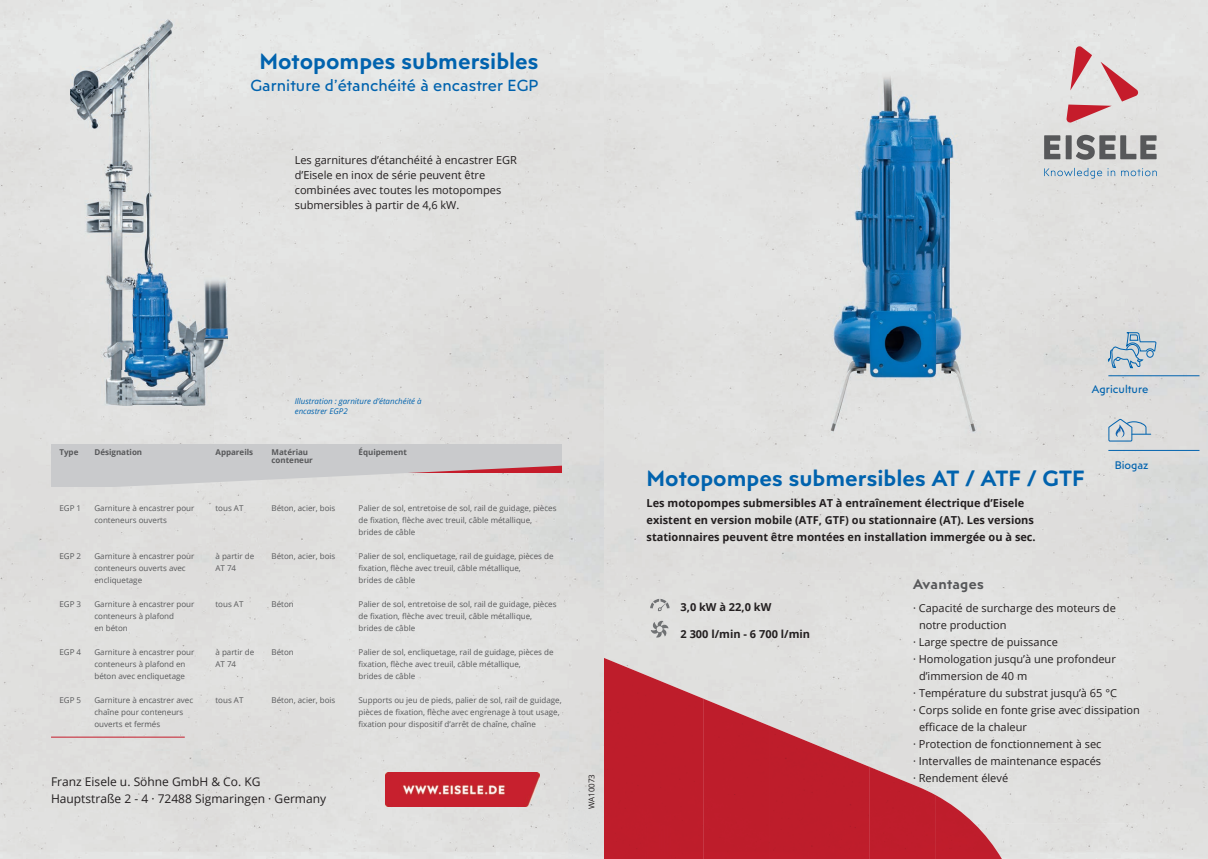
<style>
.page{position:relative;width:1208px;height:859px;background:#fff}
.page>*{position:absolute;margin:0;border:0;box-sizing:border-box;transform-origin:0 0}
.t1{font:600 22px "Posterama Text";color:#0163ae}
.t2{font:16px "Posterama Text";color:#0163ae}
.t3{font:600 14px "Posterama Text";letter-spacing:.02em;color:#57585a}
.t4{font:12px/17px "Open Sans";color:#231f20}
.t5{font:11px/15px "Open Sans";color:#231f20}
.t6{font:700 11px/17px "Open Sans";color:#231f20}
.t7{font:11px "Posterama Text";color:#0163ae}
.t8{font:8px/12px "Open Sans";color:#57585a}
.t9{font:700 8px "Open Sans";color:#57585a}
.t10{font:8px "Open Sans";color:#231f20}
.t11{font:italic 7.9px/10px "Open Sans";color:#0163ae}
</style>
<div class="page">
<div style="left:1137px;top:0;width:71px;height:859px;background:#dedddc"></div>
<div style="left:781px;top:71px;width:44px;height:358px;background:#e1e1e0"></div>
<div style="left:981px;top:71px;width:156px;height:287px;background:#e1e1df"></div>
<div style="left:959px;top:358px;width:178px;height:429px;background:#e0e0de"></div>
<img style="left:770px;top:716px;width:83px;height:10px">
<div style="left:936px;top:787px;width:201px;height:36px;background:#e0e0de"></div>
<div style="left:1002px;top:823px;width:135px;height:36px;background:#e1e1e0"></div>
<img style="left:825px;top:64px;width:156px;height:371px">
<img style="left:604px;top:658px;width:99px;height:201px">
<img style="left:703px;top:699px;width:67px;height:160px">
<img style="left:769px;top:726px;width:100px;height:133px">
<img style="left:869px;top:767px;width:67px;height:92px">
<img style="left:935px;top:795px;width:67px;height:64px">
<svg style="left:1108px;top:332px;width:48px;height:36px;background:#b2c5d1"></svg>
<svg style="left:1108px;top:419px;width:42px;height:23px"></svg>
<hr style="left:1108px;top:376px;width:91px;height:1px;background:#0163ae">
<hr style="left:1108px;top:450px;width:91px;height:1px;background:#0163ae">
<svg style="left:650px;top:599px;width:19px;height:12px"></svg>
<img style="left:651px;top:621px;width:17px;height:17px">
<svg style="left:1066px;top:45px;width:72px;height:78px;background:#dcb5b8"></svg>
<svg style="left:1044px;top:135px;width:112px;height:25px;background:#939494"></svg>
<svg style="left:1044px;top:168px;width:71px;height:11px"></svg>
<svg style="left:1121px;top:168px;width:36px;height:8px"></svg>
<div style="left:213px;top:322px;width:356px;height:429px;background:#e0e0de"></div>
<div style="left:71px;top:751px;width:498px;height:108px;background:#e0e0de"></div>
<img style="left:70px;top:20px;width:158px;height:386px">
<svg style="left:51px;top:445px;width:510px;height:41px;background:#ccc9ca"></svg>
<hr style="left:51px;top:737px;width:134px;height:1px;background:#c51c2b">
<img style="left:386px;top:773px;width:153px;height:34px">
<h1 class="t1" style="left:259px;top:46px;width:281px">Motopompes submersibles</h1>
<h2 class="t2" style="left:250px;top:75px;width:290px">Garniture d’étanchéité à encastrer EGP</h2>
<h3 class="t5" style="left:295px;top:153px;width:224px">Les garnitures d’étanchéité à encastrer EGR d’Eisele en inox de série peuvent être combinées avec toutes les motopompes submersibles à partir de 4,6 kW.</h3>
<p class="t11" style="left:295px;top:396px;width:128px">Illustration : garniture d’étanchéité à encastrer EGP2</p>
<p class="t9" style="left:59px;top:447px;width:20px">Type</p>
<p class="t9" style="left:94px;top:447px;width:49px">Désignation</p>
<p class="t9" style="left:215px;top:447px;width:39px">Appareils</p>
<p class="t9" style="left:271px;top:447px;width:38px">Matériau</p>
<p class="t9" style="left:358px;top:447px;width:50px">Équipement</p>
<p class="t9" style="left:271px;top:455px;width:43px">conteneur</p>
<p class="t8" style="left:59px;top:502px;width:23px">EGP 1</p>
<p class="t8" style="left:94px;top:502px;width:101px">Garniture à encastrer pour</p>
<p class="t8" style="left:215px;top:502px;width:29px">tous AT</p>
<p class="t8" style="left:271px;top:502px;width:65px">Béton, acier, bois</p>
<p class="t8" style="left:358px;top:502px;width:199px">Palier de sol, entretoise de sol, rail de guidage, pièces</p>
<p class="t8" style="left:94px;top:514px;width:74px">conteneurs ouverts</p>
<p class="t8" style="left:358px;top:514px;width:175px">de fixation, flèche avec treuil, câble métallique, brides de câble</p>
<p class="t8" style="left:59px;top:550px;width:23px">EGP 2</p>
<p class="t8" style="left:94px;top:550px;width:101px">Garniture à encastrer pour</p>
<p class="t8" style="left:215px;top:550px;width:40px">à partir de</p>
<p class="t8" style="left:271px;top:550px;width:65px">Béton, acier, bois</p>
<p class="t8" style="left:358px;top:550px;width:196px">Palier de sol, encliquetage, rail de guidage, pièces de</p>
<p class="t8" style="left:94px;top:562px;width:93px">conteneurs ouverts avec</p>
<p class="t8" style="left:215px;top:562px;width:22px">AT 74</p>
<p class="t8" style="left:358px;top:562px;width:164px">fixation, flèche avec treuil, câble métallique,</p>
<p class="t8" style="left:94px;top:574px;width:49px">encliquetage</p>
<p class="t8" style="left:358px;top:574px;width:58px">brides de câble</p>
<p class="t8" style="left:59px;top:598px;width:23px">EGP 3</p>
<p class="t8" style="left:94px;top:598px;width:101px">Garniture à encastrer pour</p>
<p class="t8" style="left:215px;top:598px;width:29px">tous AT</p>
<p class="t8" style="left:271px;top:598px;width:24px">Béton</p>
<p class="t8" style="left:358px;top:598px;width:199px">Palier de sol, entretoise de sol, rail de guidage, pièces</p>
<p class="t8" style="left:94px;top:610px;width:81px">conteneurs à plafond</p>
<p class="t8" style="left:358px;top:610px;width:175px">de fixation, flèche avec treuil, câble métallique,</p>
<p class="t8" style="left:94px;top:622px;width:35px">en béton</p>
<p class="t8" style="left:358px;top:622px;width:58px">brides de câble</p>
<p class="t8" style="left:59px;top:646px;width:23px">EGP 4</p>
<p class="t8" style="left:94px;top:646px;width:101px">Garniture à encastrer pour</p>
<p class="t8" style="left:215px;top:646px;width:40px">à partir de</p>
<p class="t8" style="left:271px;top:646px;width:24px">Béton</p>
<p class="t8" style="left:358px;top:646px;width:196px">Palier de sol, encliquetage, rail de guidage, pièces de</p>
<p class="t8" style="left:94px;top:658px;width:93px">conteneurs à plafond en</p>
<p class="t8" style="left:215px;top:658px;width:22px">AT 74</p>
<p class="t8" style="left:358px;top:658px;width:164px">fixation, flèche avec treuil, câble métallique,</p>
<p class="t8" style="left:94px;top:670px;width:92px">béton avec encliquetage</p>
<p class="t8" style="left:358px;top:670px;width:58px">brides de câble</p>
<p class="t8" style="left:59px;top:694px;width:23px">EGP 5</p>
<p class="t8" style="left:94px;top:694px;width:100px">Garniture à encastrer avec</p>
<p class="t8" style="left:215px;top:694px;width:29px">tous AT</p>
<p class="t8" style="left:271px;top:694px;width:65px">Béton, acier, bois</p>
<p class="t8" style="left:358px;top:694px;width:205px">Supports ou jeu de pieds, palier de sol, rail de guidage,</p>
<p class="t8" style="left:94px;top:706px;width:90px">chaîne pour conteneurs</p>
<p class="t8" style="left:358px;top:706px;width:203px">pièces de fixation, flèche avec engrenage à tout usage,</p>
<p class="t8" style="left:94px;top:718px;width:67px">ouverts et fermés</p>
<p class="t8" style="left:358px;top:718px;width:179px">fixation pour dispositif d’arrêt de chaîne, chaîne</p>
<h3 class="t4" style="left:51px;top:773px;width:277px">Franz Eisele u. Söhne GmbH &amp; Co. KG<br>Hauptstraße 2 - 4 · 72488 Sigmaringen · Germany</h3>
<p class="t10" style="left:586px;top:809px;width:37px;rotate:-90deg">WA10073</p>
<h3 class="t7" style="left:1092px;top:382px;width:58px">Agriculture</h3>
<h1 class="t1" style="left:646px;top:464px;width:439px">Motopompes submersibles AT / ATF / GTF</h1>
<h3 class="t6" style="left:646px;top:495px;width:391px">Les motopompes submersibles AT à entraînement électrique d’Eisele existent en version mobile (ATF, GTF) ou stationnaire (AT). Les versions stationnaires peuvent être montées en installation immergée ou à sec.</h3>
<h3 class="t7" style="left:1114px;top:458px;width:35px">Biogaz</h3>
<h3 class="t6" style="left:680px;top:599px;width:92px">3,0 kW à 22,0 kW</h3>
<h3 class="t6" style="left:680px;top:625px;width:131px">2 300 l/min - 6 700 l/min</h3>
<h3 class="t3" style="left:913px;top:575px;width:72px">Avantages</h3>
<h3 class="t5" style="left:913px;top:600px;width:204px">· Capacité de surcharge des moteurs de</h3>
<h3 class="t5" style="left:919px;top:617px;width:89px">notre production</h3>
<h3 class="t5" style="left:913px;top:634px;width:146px">· Large spectre de puissance</h3>
<h3 class="t5" style="left:913px;top:651px;width:204px">· Homologation jusqu’à une profondeur</h3>
<h3 class="t5" style="left:919px;top:668px;width:110px">d’immersion de 40 m</h3>
<h3 class="t5" style="left:913px;top:685px;width:205px">· Température du substrat jusqu’à 65 °C</h3>
<h3 class="t5" style="left:913px;top:702px;width:228px">· Corps solide en fonte grise avec dissipation</h3>
<h3 class="t5" style="left:919px;top:719px;width:109px">efficace de la chaleur</h3>
<h3 class="t5" style="left:913px;top:736px;width:190px">· Protection de fonctionnement à sec</h3>
<h3 class="t5" style="left:913px;top:753px;width:190px">· Intervalles de maintenance espacés</h3>
<h3 class="t5" style="left:913px;top:770px;width:97px">· Rendement élevé</h3>
</div>
